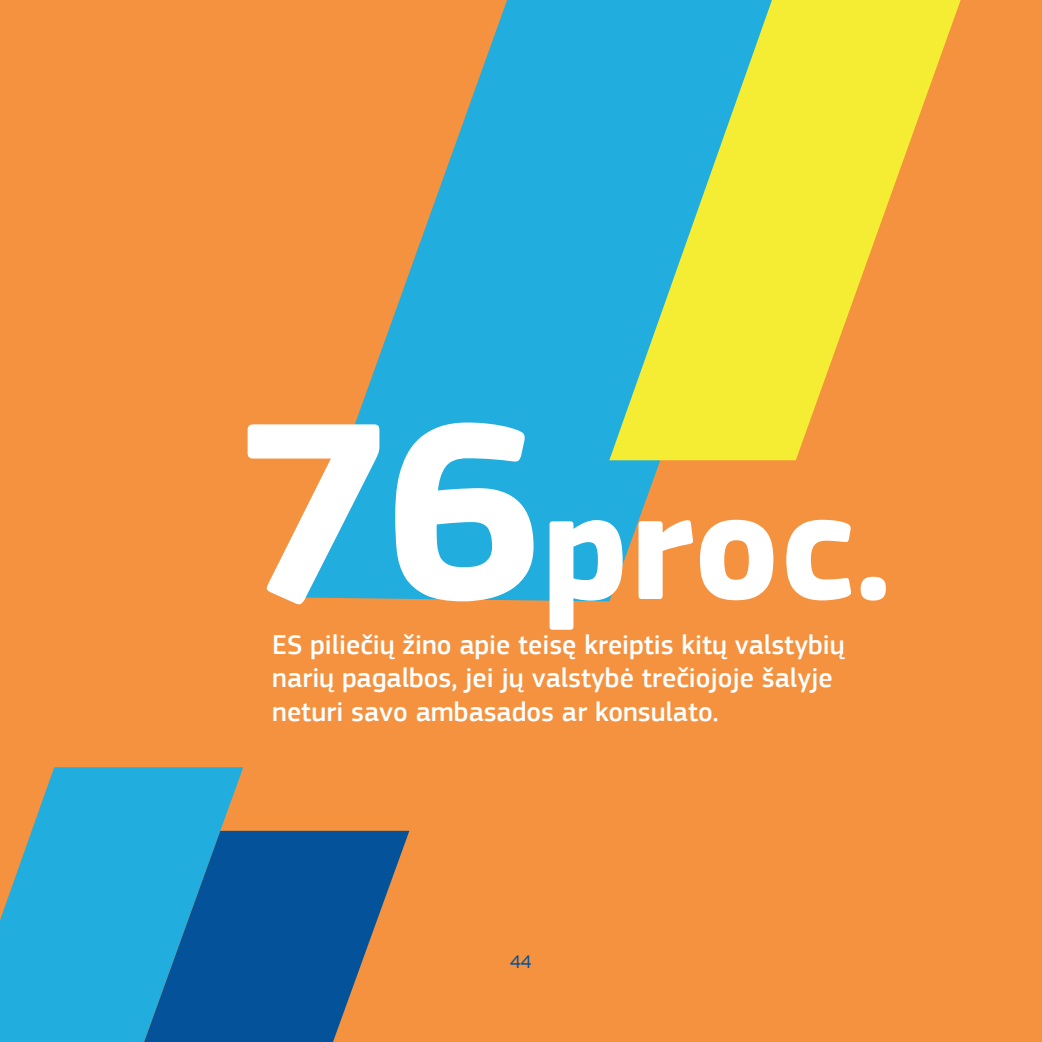
<style>
.page{position:relative;width:1042px;height:1042px;background:#f4923f}
.page>*{position:absolute;margin:0;border:0;box-sizing:border-box;transform-origin:0 0}
.t1{font:700 157.5px "PF Square Sans Pro";color:#fff}
.Texte{font:500 28px/33.6px "PF Square Sans Pro";color:#fff}
.t2{font:19.25px "PF Square Sans Pro";color:#04529a}
.s1{font-size:262.5px}
</style>
<div class="page">
<svg style="left:293px;top:0;width:503px;height:601px;fill:#21addd"></svg>
<svg style="left:609px;top:0;width:351px;height:460px;fill:#f4ed33"></svg>
<svg style="left:0;top:767px;width:243px;height:275px;background:#37aacc"></svg>
<svg style="left:144px;top:831px;width:265px;height:211px;background:#2a6896"></svg>
<hr style="left:1041px;top:754px;width:1px;height:43px;background:#04529a">
<p class="t1" style="left:236px;top:452px;width:657px"><span class="s1">76</span>proc.</p>
<p class="Texte" style="left:272px;top:628px;width:574px">ES piliečių žino apie teisę kreiptis kitų valstybių narių pagalbos, jei jų valstybė trečiojoje šalyje neturi savo ambasados ar konsulato.</p>
<p class="t2" style="left:510px;top:950px;width:23px">44</p>
</div>
